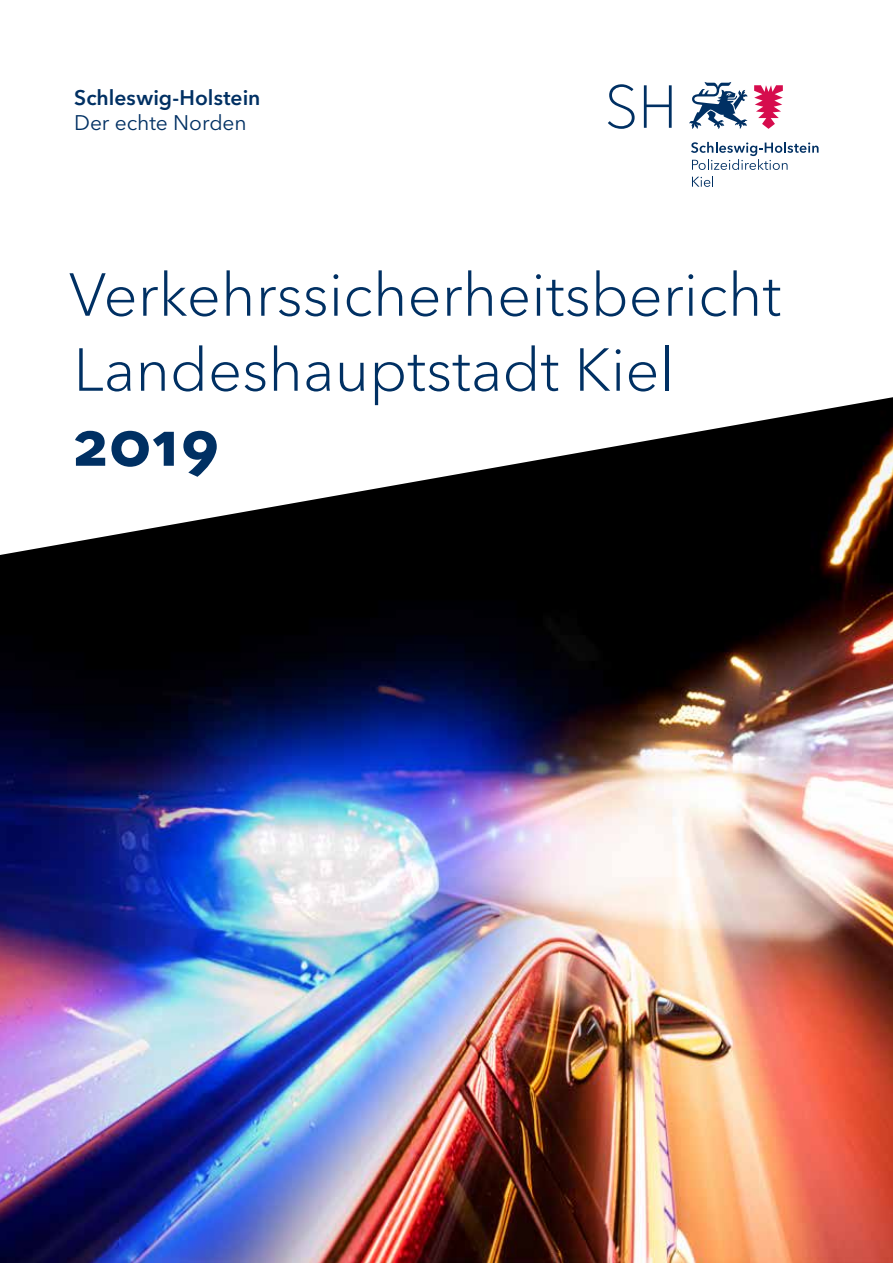
<style>
.page{position:relative;width:893px;height:1263px;background:#fff}
.page>*{position:absolute;margin:0;border:0;box-sizing:border-box;transform-origin:0 0}
.Fließtext{font:300 60px/75px "Avenir Next LT Pro";color:#003063}
.Fließtext-2{font:700 60px "Avenir Next LT Pro";color:#003063}
.t1{font:600 21px "Avenir Next LT Pro";color:#003063}
.t2{font:21px "Avenir Next LT Pro";letter-spacing:-.005em;color:#003063}
</style>
<div class="page">
<svg style="left:608px;top:84px;width:27px;height:45px"></svg>
<svg style="left:644px;top:85px;width:28px;height:43px"></svg>
<svg style="left:754px;top:85px;width:29px;height:44px"></svg>
<svg style="left:689px;top:82px;width:58px;height:47px"></svg>
<svg style="left:691px;top:142px;width:128px;height:28px"></svg>
<svg style="left:692px;top:176px;width:21px;height:11px"></svg>
<img style="left:0;top:397px;width:893px;height:866px">
<p class="t1" style="left:74px;top:84px;width:188px">Schleswig-Holstein</p>
<p class="t2" style="left:74px;top:110px;width:174px">Der echte Norden</p>
<p class="Fließtext" style="left:69px;top:257px;width:714px">Verkehrssicherheitsbericht<br>Landeshauptstadt Kiel</p>
<p class="Fließtext-2" style="left:72px;top:408px;width:149px">2019</p>
</div>
